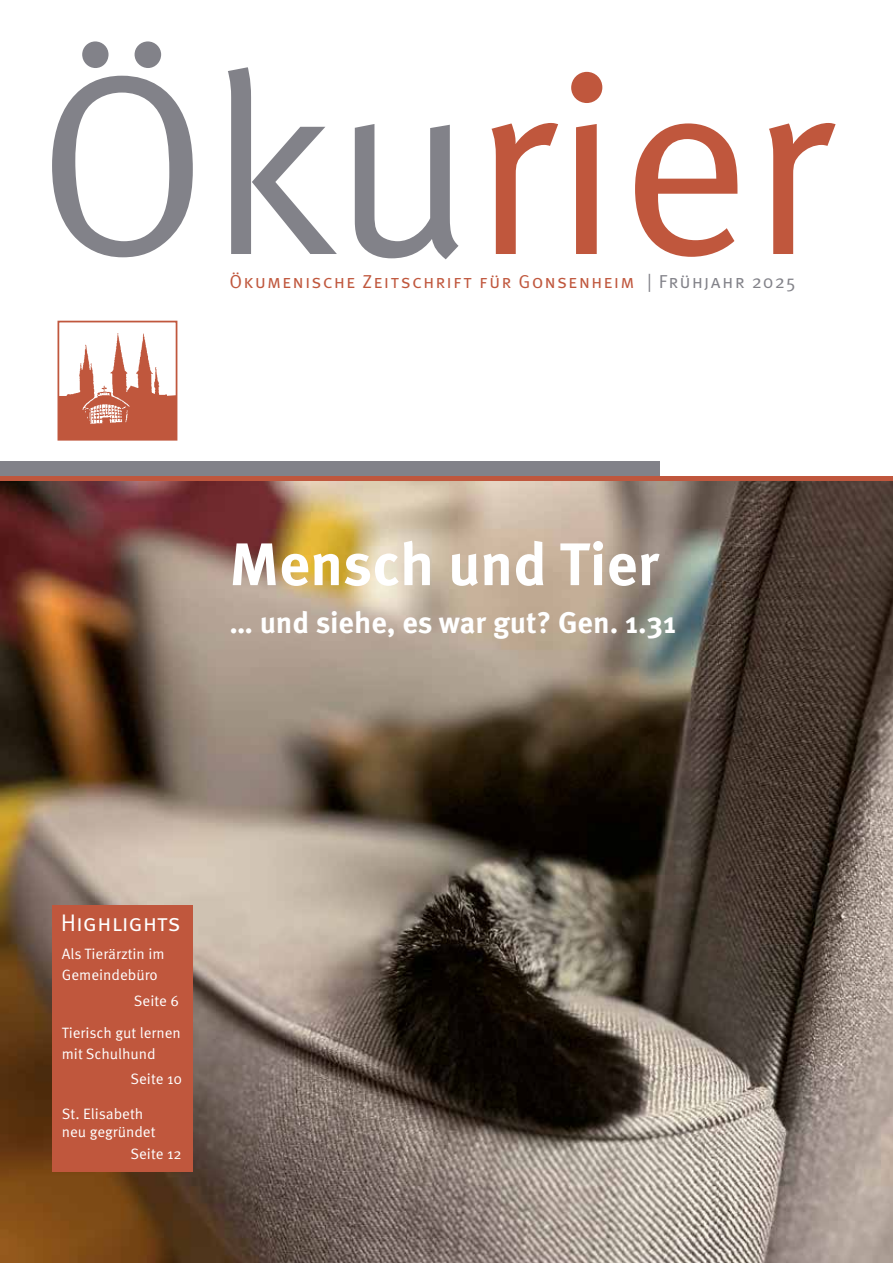
<style>
.page{position:relative;width:893px;height:1263px;background:#fff}
.page>*{position:absolute;margin:0;border:0;box-sizing:border-box;transform-origin:0 0}
.t1{font:700 60px "Meta Pro";color:#fff}
.t2{font:700 30px "Meta Pro";color:#fff}
.t3{font:24px "Meta Pro Norm";letter-spacing:-.005em;color:#fff}
.t4{font:18.75px "Meta Pro Norm";letter-spacing:.055em;color:#c0573d}
.t5{font:15px/21px "Meta Pro Norm";color:#fff}
.s1{color:#828289}
</style>
<div class="page">
<img style="left:0;top:480px;width:893px;height:783px">
<svg style="left:52px;top:41px;width:141px;height:216px"></svg>
<svg style="left:228px;top:67px;width:109px;height:187px"></svg>
<svg style="left:355px;top:124px;width:103px;height:135px"></svg>
<svg style="left:491px;top:123px;width:67px;height:131px"></svg>
<svg style="left:571px;top:72px;width:31px;height:182px"></svg>
<svg style="left:635px;top:123px;width:102px;height:134px"></svg>
<svg style="left:769px;top:123px;width:67px;height:131px"></svg>
<div style="left:58px;top:321px;width:119px;height:120px;border:2px solid #c0573d"></div>
<img style="left:67px;top:334px;width:99px;height:61px">
<svg style="left:58px;top:395px;width:119px;height:45px;background:#c4634b"></svg>
<div style="left:52px;top:905px;width:140px;height:266px;background:#c0573d"></div>
<div style="left:0;top:461px;width:659px;height:15px;background:#828289"></div>
<hr style="left:0;top:476px;width:893px;height:4px;background:#c0573d">
<p class="t4" style="left:229px;top:268px;width:567px">Ökumenische Zeitschrift für Gonsenheim <span class="s1">| Frühjahr 2025</span></p>
<h1 class="t1" style="left:229px;top:517px;width:431px">Mensch und Tier</h1>
<h2 class="t2" style="left:229px;top:599px;width:448px">… und siehe, es war gut? Gen. 1.31</h2>
<h3 class="t3" style="left:61px;top:905px;width:121px">Highlights</h3>
<p class="t5" style="left:62px;top:943px;width:104px">Als Tierärztin im<br>Gemeindebüro</p>
<p class="t5" style="left:134px;top:989px;width:47px">Seite 6</p>
<p class="t5" style="left:62px;top:1021px;width:121px">Tierisch gut lernen mit Schulhund</p>
<p class="t5" style="left:130px;top:1067px;width:53px">Seite 10</p>
<p class="t5" style="left:62px;top:1103px;width:95px;line-height:18px">St. Elisabeth neu gegründet</p>
<p class="t5" style="left:130px;top:1142px;width:53px">Seite 12</p>
</div>
